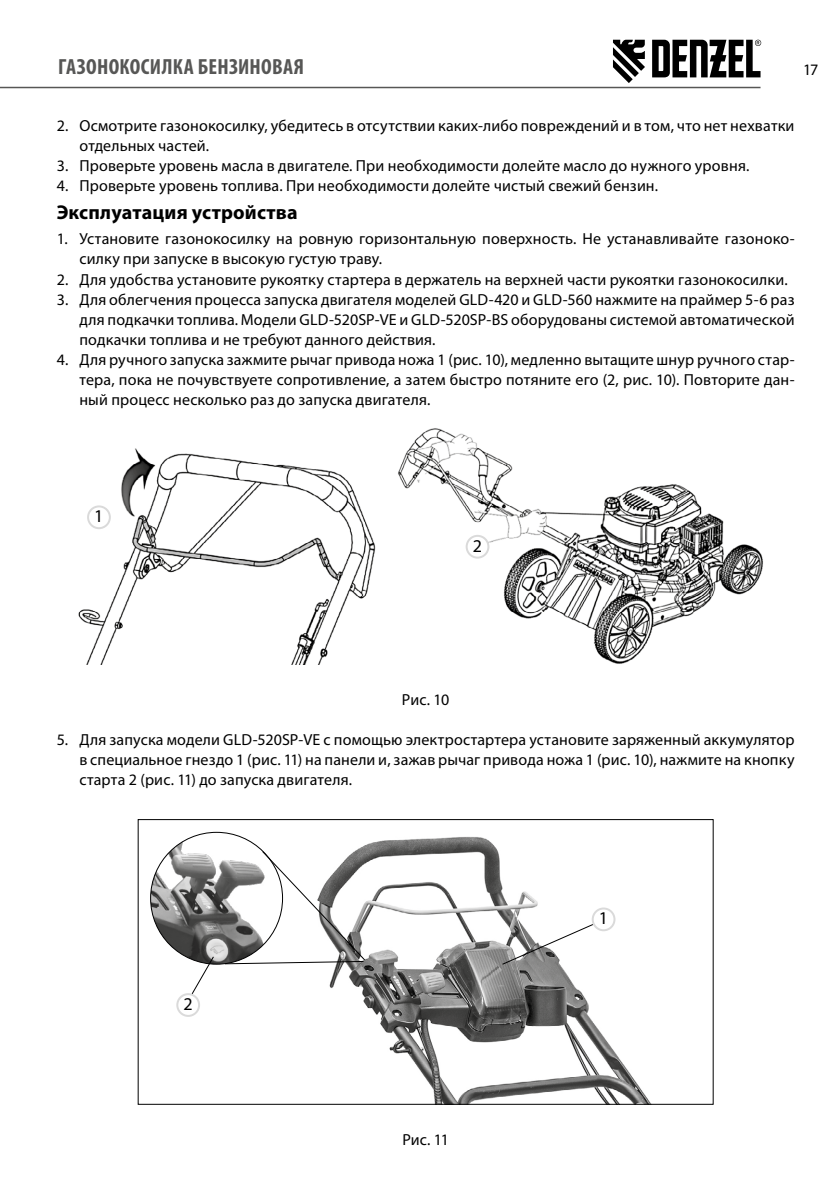
<style>
.page{position:relative;width:840px;height:1191px;background:#fff}
.page>*{position:absolute;margin:0;border:0;box-sizing:border-box;transform-origin:0 0}
.t1{font:700 condensed 22px "Myriad Pro";letter-spacing:.015em;color:#575756}
.t2{font:700 20px "Myriad Pro";letter-spacing:.005em;color:#000}
.t3{font:18px "Myriad Pro";color:#000}
.t4{font:16px/20px "Myriad Pro";letter-spacing:.01em;color:#000;text-align:justify}
</style>
<div class="page">
<hr style="left:0;top:87px;width:760px;height:1px;background:#575756">
<svg style="left:613px;top:40px;width:31px;height:43px"></svg>
<svg style="left:652px;top:40px;width:108px;height:37px"></svg>
<img style="left:78px;top:428px;width:685px;height:236px">
<div style="left:88px;top:506px;width:22px;height:22px;background:#fff;border-radius:50%"></div>
<div style="left:87px;top:505px;width:24px;height:24px;border:2px solid #dadada;border-radius:50%"></div>
<div style="left:466px;top:536px;width:22px;height:21px;background:#fff;border-radius:50%"></div>
<div style="left:465px;top:535px;width:24px;height:23px;border:2px solid #dadada;border-radius:50%"></div>
<img style="left:329px;top:836px;width:321px;height:266px">
<div style="left:138px;top:819px;width:575px;height:285px;border:1px solid #000"></div>
<div style="left:592px;top:908px;width:22px;height:22px;background:#fff;border-radius:50%"></div>
<div style="left:591px;top:907px;width:24px;height:24px;border:2px solid #dadada;border-radius:50%"></div>
<div style="left:176px;top:993px;width:24px;height:24px;border:2px solid #dadada;border-radius:50%"></div>
<svg style="left:501px;top:923px;width:93px;height:42px"></svg>
<img style="left:150px;top:832px;width:112px;height:130px">
<svg style="left:224px;top:850px;width:142px;height:114px"></svg>
<svg style="left:191px;top:955px;width:24px;height:40px"></svg>
<h1 class="t1" style="left:58px;top:53px;width:247px">ГАЗОНОКОСИЛКА БЕНЗИНОВАЯ</h1>
<p class="t4" style="left:802px;top:60px;width:17px">17</p>
<p class="t4" style="left:79px;top:115px;width:716px;text-indent:-23px">2. Осмотрите газонокосилку, убедитесь в отсутствии каких-либо повреждений и в том, что нет нехватки отдельных частей.</p>
<p class="t4" style="left:57px;top:155px;width:693px">3. Проверьте уровень масла в двигателе. При необходимости долейте масло до нужного уровня.</p>
<p class="t4" style="left:57px;top:175px;width:602px">4. Проверьте уровень топлива. При необходимости долейте чистый свежий бензин.</p>
<p class="t2" style="left:57px;top:199px;width:242px">Эксплуатация устройства</p>
<p class="t4" style="left:79px;top:229px;width:716px;text-indent:-23px">1. Установите газонокосилку на ровную горизонтальную поверхность. Не устанавливайте газоноко&shy;силку при запуске в высокую густую траву.</p>
<p class="t4" style="left:57px;top:269px;width:732px">2. Для удобства установите рукоятку стартера в держатель на верхней части рукоятки газонокосилки.</p>
<p class="t4" style="left:79px;top:289px;width:716px;text-indent:-23px">3. Для облегчения процесса запуска двигателя моделей GLD-420 и GLD-560 нажмите на праймер 5-6 раз для подкачки топлива. Модели GLD-520SP-VE и GLD-520SP-BS оборудованы системой автоматической подкачки топлива и не требуют данного действия.</p>
<p class="t4" style="left:79px;top:349px;width:716px;text-indent:-23px">4. Для ручного запуска зажмите рычаг привода ножа 1 (рис. 10), медленно вытащите шнур ручного стар&shy;тера, пока не почувствуете сопротивление, а затем быстро потяните его (2, рис. 10). Повторите дан&shy;ный процесс несколько раз до запуска двигателя.</p>
<p class="t3" style="left:94px;top:505px;width:11px">1</p>
<p class="t3" style="left:472px;top:534px;width:11px">2</p>
<p class="t4" style="left:402px;top:689px;width:49px">Рис. 10</p>
<p class="t4" style="left:79px;top:729px;width:716px;text-indent:-23px">5. Для запуска модели GLD-520SP-VE с помощью электростартера установите заряженный аккумулятор в специальное гнездо 1 (рис. 11) на панели и, зажав рычаг привода ножа 1 (рис. 10), нажмите на кнопку старта 2 (рис. 11) до запуска двигателя.</p>
<p class="t3" style="left:183px;top:993px;width:11px">2</p>
<p class="t4" style="left:402px;top:1129px;width:48px">Рис. 11</p>
<p class="t3" style="left:598px;top:907px;width:11px">1</p>
</div>
